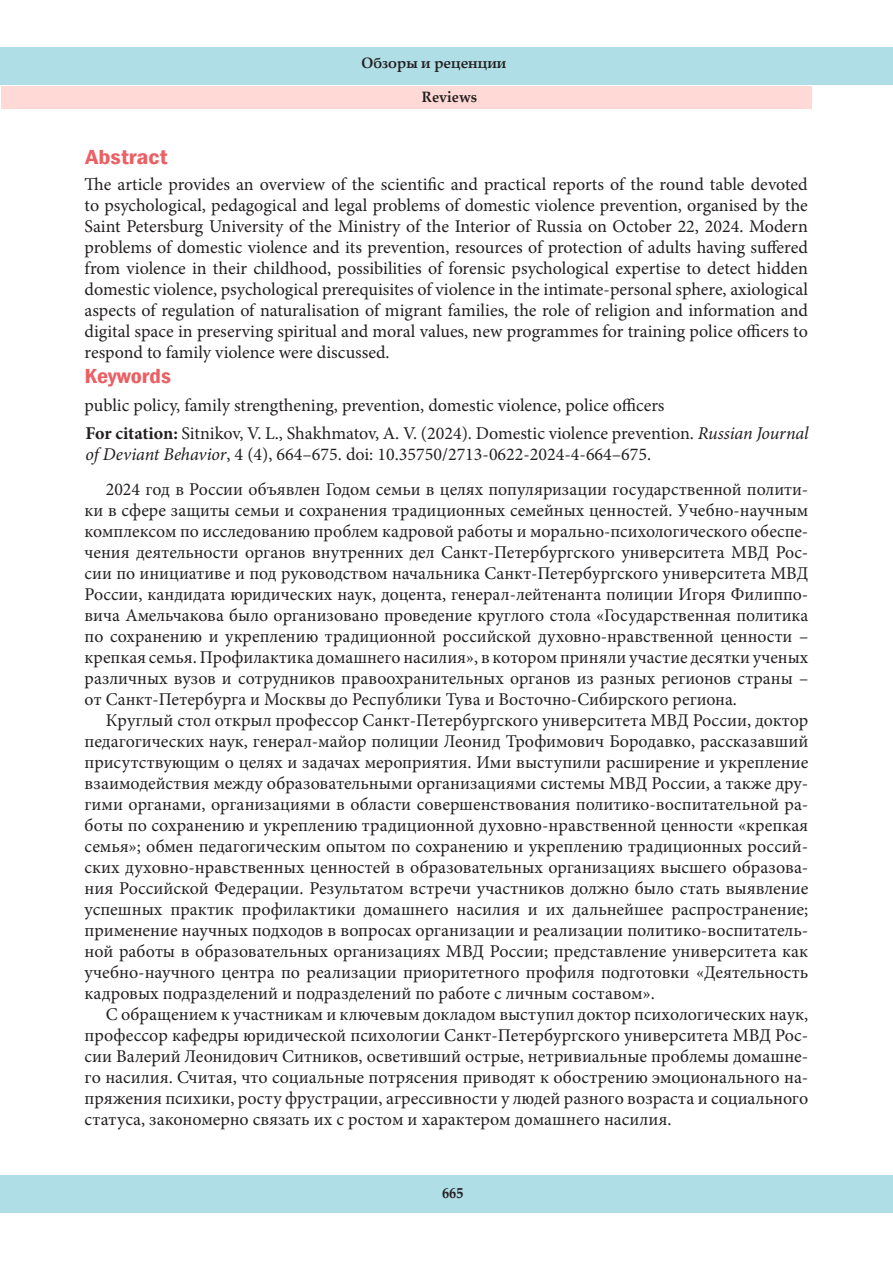
<style>
.page{position:relative;width:893px;height:1263px;background:#fff}
.page>*{position:absolute;margin:0;border:0;box-sizing:border-box;transform-origin:0 0}
.t1{font:600 condensed 21px "Franklin Gothic";color:#eb6065;scale:1.2 1}
.t2{font:600 condensed 21px "Franklin Gothic";color:#eb6065;scale:1.15 1}
.Текст_статьи{font:18px/21px "Minion Pro";color:#231f20;text-align:justify}
.t3{font:700 15px "Palatino Linotype";color:#231f20;scale:.95 1}
.s1{font-weight:700}
.s2{font-style:italic}
</style>
<div class="page">
<div style="left:0;top:48px;width:893px;height:37px;background:#afdee6"></div>
<div style="left:0;top:1175px;width:893px;height:38px;background:#afdee6"></div>
<div style="left:1px;top:87px;width:810px;height:22px;background:#ffd9d5"></div>
<p class="t3" style="left:362px;top:52px;width:154px">Обзоры и реценции</p>
<p class="t3" style="left:422px;top:86px;width:60px">Reviews</p>
<p class="t1" style="left:85px;top:142px;width:70px">Abstract</p>
<p class="Текст_статьи" style="left:85px;top:174px;width:725px">The article provides an overview of the scientific and practical reports of the round table devoted to psychological, pedagogical and legal problems of domestic violence prevention, organised by the Saint Petersburg University of the Ministry of the Interior of Russia on October 22, 2024. Modern problems of domestic violence and its prevention, resources of protection of adults having suffered from violence in their childhood, possibilities of forensic psychological expertise to detect hidden domestic violence, psychological prerequisites of violence in the intimate-personal sphere, axiological aspects of regulation of naturalisation of migrant families, the role of religion and information and digital space in preserving spiritual and moral values, new programmes for training police officers to respond to family violence were discussed.</p>
<p class="t2" style="left:85px;top:361px;width:77px">Keywords</p>
<p class="Текст_статьи" style="left:85px;top:395px;width:581px">public policy, family strengthening, prevention, domestic violence, police officers</p>
<p class="Текст_статьи" style="left:86px;top:423px;width:724px"><span class="s1">For citation:</span> Sitnikov, V. L., Shakhmatov, A. V. (2024). Domestic violence prevention. <span class="s2">Russian Journal of Deviant Behavior</span>, 4 (4), 664–675. doi: 10.35750/2713-0622-2024-4-664–675.</p>
<p class="Текст_статьи" style="left:85px;top:479px;width:725px;text-indent:21px">2024 год в России объявлен Годом семьи в целях популяризации государственной полити&shy;ки в сфере защиты семьи и сохранения традиционных семейных ценностей. Учебно-научным комплексом по исследованию проблем кадровой работы и морально-психологического обеспе&shy;чения деятельности органов внутренних дел Санкт-Петербургского университета МВД Рос&shy;сии по инициативе и под руководством начальника Санкт-Петербургского университета МВД России, кандидата юридических наук, доцента, генерал-лейтенанта полиции Игоря Филиппо&shy;вича Амельчакова было организовано проведение круглого стола «Государственная политика по сохранению и укреплению традиционной российской духовно-нравственной ценности – крепкая семья. Профилактика домашнего насилия», в котором приняли участие десятки ученых различных вузов и сотрудников правоохранительных органов из разных регионов страны – от Санкт-Петербурга и Москвы до Республики Тува и Восточно-Сибирского региона.</p>
<p class="Текст_статьи" style="left:85px;top:710px;width:725px;text-indent:21px">Круглый стол открыл профессор Санкт-Петербургского университета МВД России, доктор педагогических наук, генерал-майор полиции Леонид Трофимович Бородавко, рассказавший присутствующим о целях и задачах мероприятия. Ими выступили расширение и укрепление взаимодействия между образовательными организациями системы МВД России, а также дру&shy;гими органами, организациями в области совершенствования политико-воспитательной ра&shy;боты по сохранению и укреплению традиционной духовно-нравственной ценности «крепкая семья»; обмен педагогическим опытом по сохранению и укреплению традиционных россий&shy;ских духовно-нравственных ценностей в образовательных организациях высшего образова&shy;ния Российской Федерации. Результатом встречи участников должно было стать выявление успешных практик профилактики домашнего насилия и их дальнейшее распространение; применение научных подходов в вопросах организации и реализации политико-воспитатель&shy;ной работы в образовательных организациях МВД России; представление университета как учебно-научного центра по реализации приоритетного профиля подготовки «Деятельность кадровых подразделений и подразделений по работе с личным составом».</p>
<p class="Текст_статьи" style="left:85px;top:1004px;width:725px;text-indent:21px">С обращением к участникам и ключевым докладом выступил доктор психологических наук, профессор кафедры юридической психологии Санкт-Петербургского университета МВД Рос&shy;сии Валерий Леонидович Ситников, осветивший острые, нетривиальные проблемы домашне&shy;го насилия. Считая, что социальные потрясения приводят к обострению эмоционального на&shy;пряжения психики, росту фрустрации, агрессивности у людей разного возраста и социального статуса, закономерно связать их с ростом и характером домашнего насилия.</p>
<p class="t3" style="left:442px;top:1182px;width:24px">665</p>
</div>
